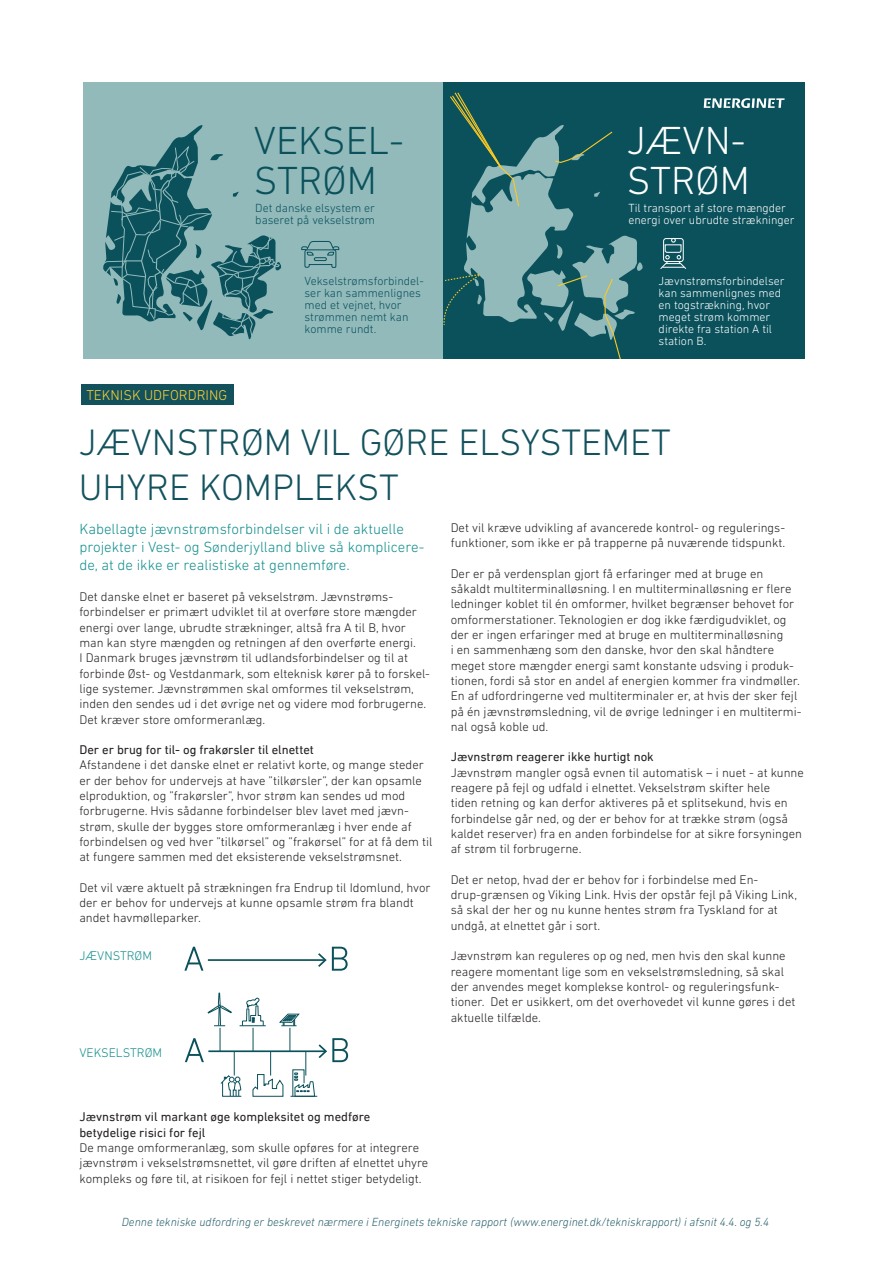
<style>
.page{position:relative;width:893px;height:1263px;background:#fff}
.page>*{position:absolute;margin:0;border:0;box-sizing:border-box;transform-origin:0 0}
.t1{font:300 39.9px/39px "DIN Next LT Pro";color:#0a515b}
.t2{font:300 39.9px/39px "DIN Next LT Pro";color:#fff}
.t3{font:300 37.5px/45px "DIN Next LT Pro";color:#13525d}
.t4{font:300 15px/18px "DIN Next LT Pro";color:#148f8d}
.t5{font:300 14.4px "DIN Next LT Pro";color:#ffd236}
.t6{font:300 12.75px/15.3px "DIN Next LT Pro";color:#231f20}
.t7{font:12.75px/15.3px "DIN Next LT Pro";color:#231f20}
.t8{font:300 12.75px "DIN Next LT Pro";color:#148f8d}
.t9{font:300 12px/12px "DIN Next LT Pro";color:#fff}
.t10{font:300 12px/12px "DIN Next LT Pro";color:#0a515b}
.t11{font:italic 300 12px "DIN Next LT Pro";color:#245d68}
</style>
<div class="page">
<div style="left:82px;top:384px;width:152px;height:21px;background:#13525d"></div>
<div style="left:83px;top:82px;width:360px;height:277px;background:#92babb"></div>
<div style="left:443px;top:82px;width:362px;height:277px;background:#0a515b"></div>
<svg style="left:443px;top:92px;width:200px;height:267px"></svg>
<svg style="left:660px;top:238px;width:27px;height:31px"></svg>
<svg style="left:301px;top:241px;width:38px;height:27px"></svg>
<svg style="left:103px;top:125px;width:178px;height:215px"></svg>
<svg style="left:704px;top:98px;width:81px;height:10px"></svg>
<svg style="left:184px;top:947px;width:19px;height:24px"></svg>
<hr style="left:208px;top:959px;width:117px;height:2px;background:#0a515b">
<svg style="left:318px;top:947px;width:30px;height:24px"></svg>
<svg style="left:185px;top:992px;width:163px;height:105px"></svg>
<h1 class="t1" style="left:254px;top:121px;width:152px">VEKSEL-<br>STRØM</h1>
<p class="t10" style="left:255px;top:202px;width:121px">Det danske elsystem er baseret på vekselstrøm</p>
<h1 class="t2" style="left:627px;top:121px;width:125px">JÆVN-<br>STRØM</h1>
<p class="t9" style="left:628px;top:202px;width:168px">Til transport af store mængder energi over ubrudte strækninger</p>
<p class="t5" style="left:86px;top:387px;width:142px">TEKNISK UDFORDRING</p>
<p class="t10" style="left:305px;top:274px;width:121px">Vekselstrømsforbindel&shy;ser kan sammenlignes med et vejnet, hvor strømmen nemt kan komme rundt.</p>
<p class="t9" style="left:659px;top:274px;width:128px">Jævnstrømsforbindelser kan sammenlignes med en togstrækning, hvor meget strøm kommer direkte fra station A til station B.</p>
<h2 class="t3" style="left:79px;top:419px;width:594px">JÆVNSTRØM VIL GØRE ELSYSTEMET<br>UHYRE KOMPLEKST</h2>
<p class="t4" style="left:79px;top:519px;width:346px">Kabellagte jævnstrømsforbindelser vil i de aktuelle projekter i Vest- og Sønderjylland blive så komplicere&shy;de, at de ikke er realistiske at gennemføre.</p>
<p class="t6" style="left:79px;top:589px;width:352px">Det danske elnet er baseret på vekselstrøm. Jævnstrøms&shy;forbindelser er primært udviklet til at overføre store mængder energi over lange, ubrudte strækninger, altså fra A til B, hvor man kan styre mængden og retningen af den overførte energi.<br>I Danmark bruges jævnstrøm til udlandsforbindelser og til at forbinde Øst- og Vestdanmark, som elteknisk kører på to forskel&shy;lige systemer. Jævnstrømmen skal omformes til vekselstrøm, inden den sendes ud i det øvrige net og videre mod forbrugerne.<br>Det kræver store omformeranlæg.</p>
<p class="t7" style="left:79px;top:742px;width:236px">Der er brug for til- og frakørsler til elnettet</p>
<p class="t6" style="left:79px;top:757px;width:355px">Afstandene i det danske elnet er relativt korte, og mange steder er der behov for undervejs at have ”tilkørsler”, der kan opsamle elproduktion, og ”frakørsler”, hvor strøm kan sendes ud mod forbrugerne. Hvis sådanne forbindelser blev lavet med jævn&shy;strøm, skulle der bygges store omformeranlæg i hver ende af forbindelsen og ved hver ”tilkørsel” og ”frakørsel” for at få dem til at fungere sammen med det eksisterende vekselstrømsnet.</p>
<p class="t6" style="left:79px;top:880px;width:353px">Det vil være aktuelt på strækningen fra Endrup til Idomlund, hvor der er behov for undervejs at kunne opsamle strøm fra blandt andet havmølleparker.</p>
<p class="t8" style="left:79px;top:948px;width:74px">JÆVNSTRØM</p>
<p class="t8" style="left:79px;top:1046px;width:84px">VEKSELSTRØM</p>
<p class="t6" style="left:451px;top:520px;width:336px">Det vil kræve udvikling af avancerede kontrol- og regulerings&shy;funktioner, som ikke er på trapperne på nuværende tidspunkt.</p>
<p class="t6" style="left:451px;top:566px;width:352px">Der er på verdensplan gjort få erfaringer med at bruge en såkaldt multiterminalløsning. I en multiterminalløsning er flere ledninger koblet til én omformer, hvilket begrænser behovet for omformerstationer. Teknologien er dog ikke færdigudviklet, og der er ingen erfaringer med at bruge en multiterminalløsning<br>i en sammenhæng som den danske, hvor den skal håndtere meget store mængder energi samt konstante udsving i produk&shy;tionen, fordi så stor en andel af energien kommer fra vindmøller.<br>En af udfordringerne ved multiterminaler er, at hvis der sker fejl på én jævnstrømsledning, vil de øvrige ledninger i en multitermi&shy;nal også koble ud.</p>
<p class="t7" style="left:451px;top:749px;width:205px">Jævnstrøm reagerer ikke hurtigt nok</p>
<p class="t6" style="left:451px;top:765px;width:355px">Jævnstrøm mangler også evnen til automatisk – i nuet - at kunne reagere på fejl og udfald i elnettet. Vekselstrøm skifter hele<br>tiden retning og kan derfor aktiveres på et splitsekund, hvis en forbindelse går ned, og der er behov for at trække strøm (også kaldet reserver) fra en anden forbindelse for at sikre forsyningen af strøm til forbrugerne.</p>
<p class="t6" style="left:451px;top:872px;width:348px">Det er netop, hvad der er behov for i forbindelse med En&shy;drup-grænsen og Viking Link. Hvis der opstår fejl på Viking Link, så skal der her og nu kunne hentes strøm fra Tyskland for at undgå, at elnettet går i sort.</p>
<p class="t6" style="left:451px;top:948px;width:346px">Jævnstrøm kan reguleres op og ned, men hvis den skal kunne reagere momentant lige som en vekselstrømsledning, så skal der anvendes meget komplekse kontrol- og reguleringsfunk&shy;tioner. Det er usikkert, om det overhovedet vil kunne gøres i det aktuelle tilfælde.</p>
<p class="t7" style="left:79px;top:1109px;width:293px">Jævnstrøm vil markant øge kompleksitet og medføre betydelige risici for fejl</p>
<p class="t6" style="left:79px;top:1140px;width:350px">De mange omformeranlæg, som skulle opføres for at integrere jævnstrøm i vekselstrømsnettet, vil gøre driften af elnettet uhyre kompleks og føre til, at risikoen for fejl i nettet stiger betydeligt.</p>
<p class="t11" style="left:122px;top:1215px;width:649px">Denne tekniske udfordring er beskrevet nærmere i Energinets tekniske rapport (www.energinet.dk/tekniskrapport) i afsnit 4.4. og 5.4</p>
</div>
